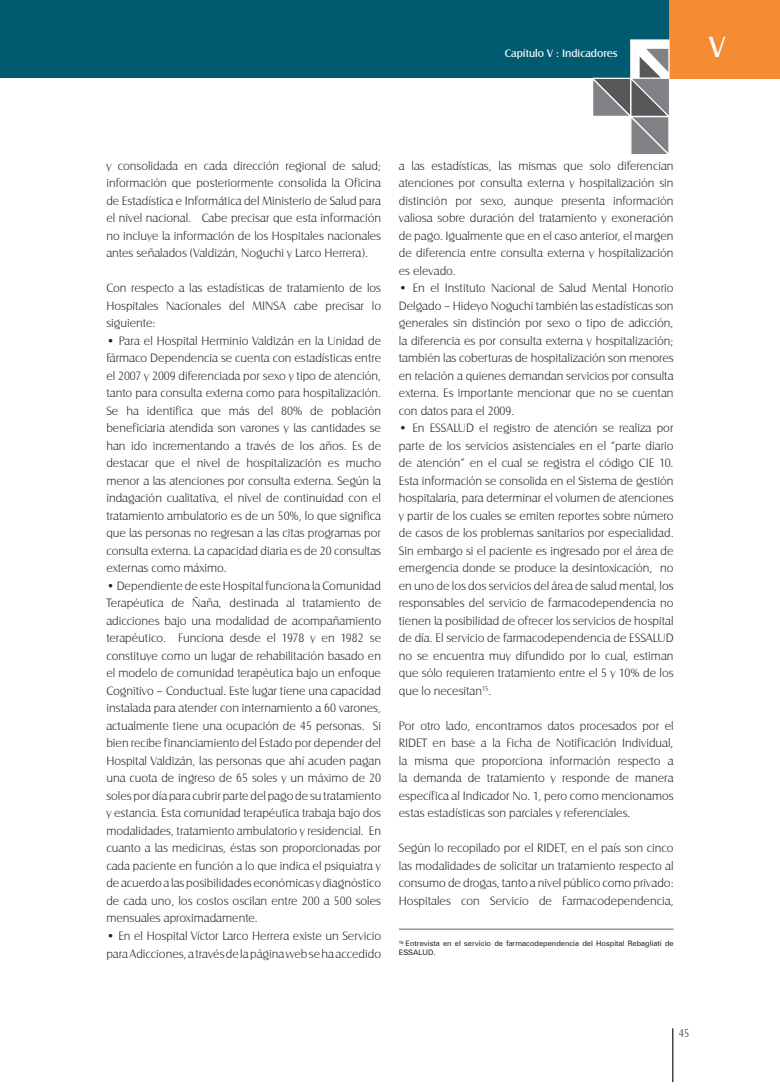
<style>
.page{position:relative;width:780px;height:1088px;background:#fff}
.page>*{position:absolute;margin:0;border:0;box-sizing:border-box;transform-origin:0 0}
.t1{font:30px "Castle T";color:#fff}
.t2{font:12.5px/17.5px "Castle T Ligh";color:#231f20;text-align:justify}
.t3{font:11.25px "Castle T";color:#fff}
.t4{font:11.25px "Castle T Ligh";color:#231f20}
.t5{font:7.5px/8.8px "Zurich BT";color:#231f20}
</style>
<div class="page">
<hr style="left:672px;top:1028px;width:1px;height:54px;background:#231f20">
<div style="left:0;top:0;width:691px;height:78px;background:#005b70"></div>
<div style="left:669px;top:0;width:111px;height:78px;background:#f58b32"></div>
<svg style="left:592px;top:39px;width:78px;height:115px"></svg>
<hr style="left:399px;top:928px;width:274px;height:2px;background:#81848a">
<p class="t3" style="left:505px;top:47px;width:114px">Capítulo V : Indicadores</p>
<p class="t1" style="left:709px;top:30px;width:17px">V</p>
<p class="t2" style="left:106px;top:157px;width:276px">y consolidada en cada dirección regional de salud; información que posteriormente consolida la Oficina de Estadística e Informática del Ministerio de Salud para el nivel nacional. Cabe precisar que esta información no incluye la información de los Hospitales nacionales antes señalados (Valdizán, Noguchi y Larco Herrera).</p>
<p class="t2" style="left:106px;top:280px;width:276px">Con respecto a las estadísticas de tratamiento de los Hospitales Nacionales del MINSA cabe precisar lo siguiente:</p>
<p class="t2" style="left:106px;top:332px;width:276px">• Para el Hospital Herminio Valdizán en la Unidad de Fármaco Dependencia se cuenta con estadísticas entre el 2007 y 2009 diferenciada por sexo y tipo de atención, tanto para consulta externa como para hospitalización.<br>Se ha identifica que más del 80% de población beneficiaria atendida son varones y las cantidades se han ido incrementando a través de los años. Es de destacar que el nivel de hospitalización es mucho menor a las atenciones por consulta externa. Según la indagación cualitativa, el nivel de continuidad con el tratamiento ambulatorio es de un 50%, lo que significa que las personas no regresan a las citas programas por consulta externa. La capacidad diaria es de 20 consultas externas como máximo.</p>
<p class="t2" style="left:106px;top:577px;width:276px">• Dependiente de este Hospital funciona la Comunidad Terapéutica de Ñaña, destinada al tratamiento de adicciones bajo una modalidad de acompañamiento terapéutico. Funciona desde el 1978 y en 1982 se constituye como un lugar de rehabilitación basado en el modelo de comunidad terapéutica bajo un enfoque Cognitivo – Conductual. Este lugar tiene una capacidad instalada para atender con internamiento a 60 varones, actualmente tiene una ocupación de 45 personas. Si bien recibe financiamiento del Estado por depender del Hospital Valdizán, las personas que ahí acuden pagan una cuota de ingreso de 65 soles y un máximo de 20 soles por día para cubrir parte del pago de su tratamiento y estancia. Esta comunidad terapéutica trabaja bajo dos modalidades, tratamiento ambulatorio y residencial. En cuanto a las medicinas, éstas son proporcionadas por cada paciente en función a lo que indica el psiquiatra y de acuerdo a las posibilidades económicas y diagnóstico de cada uno, los costos oscilan entre 200 a 500 soles mensuales aproximadamente.</p>
<p class="t2" style="left:106px;top:927px;width:276px">• En el Hospital Víctor Larco Herrera existe un Servicio para Adicciones, a través de la página web se ha accedido</p>
<p class="t2" style="left:399px;top:157px;width:276px">a las estadísticas, las mismas que solo diferencian atenciones por consulta externa y hospitalización sin distinción por sexo, aunque presenta información valiosa sobre duración del tratamiento y exoneración de pago. Igualmente que en el caso anterior, el margen de diferencia entre consulta externa y hospitalización es elevado.</p>
<p class="t2" style="left:399px;top:280px;width:276px">• En el Instituto Nacional de Salud Mental Honorio Delgado – Hideyo Noguchi también las estadísticas son generales sin distinción por sexo o tipo de adicción, la diferencia es por consulta externa y hospitalización; también las coberturas de hospitalización son menores en relación a quienes demandan servicios por consulta externa. Es importante mencionar que no se cuentan con datos para el 2009.</p>
<p class="t2" style="left:399px;top:420px;width:276px">• En ESSALUD el registro de atención se realiza por parte de los servicios asistenciales en el “parte diario de atención” en el cual se registra el código CIE 10.<br>Esta información se consolida en el Sistema de gestión hospitalaria, para determinar el volumen de atenciones y partir de los cuales se emiten reportes sobre número de casos de los problemas sanitarios por especialidad.<br>Sin embargo si el paciente es ingresado por el área de emergencia donde se produce la desintoxicación, no en uno de los dos servicios del área de salud mental, los responsables del servicio de farmacodependencia no tienen la posibilidad de ofrecer los servicios de hospital de día. El servicio de farmacodependencia de ESSALUD no se encuentra muy difundido por lo cual, estiman que sólo requieren tratamiento entre el 5 y 10% de los que lo necesitan<sup>15</sup>.</p>
<p class="t2" style="left:399px;top:717px;width:276px">Por otro lado, encontramos datos procesados por el RIDET en base a la Ficha de Notificación Individual, la misma que proporciona información respecto a la demanda de tratamiento y responde de manera específica al Indicador No. 1, pero como mencionamos estas estadísticas son parciales y referenciales.</p>
<p class="t2" style="left:399px;top:840px;width:276px">Según lo recopilado por el RIDET, en el país son cinco las modalidades de solicitar un tratamiento respecto al consumo de drogas, tanto a nivel público como privado:<br>Hospitales con Servicio de Farmacodependencia,</p>
<p class="t5" style="left:399px;top:939px;width:276px"><sup>15</sup> Entrevista en el servicio de farmacodependencia del Hospital Rebagliati de<br>ESSALUD.</p>
<p class="t4" style="left:679px;top:1027px;width:12px">45</p>
</div>
